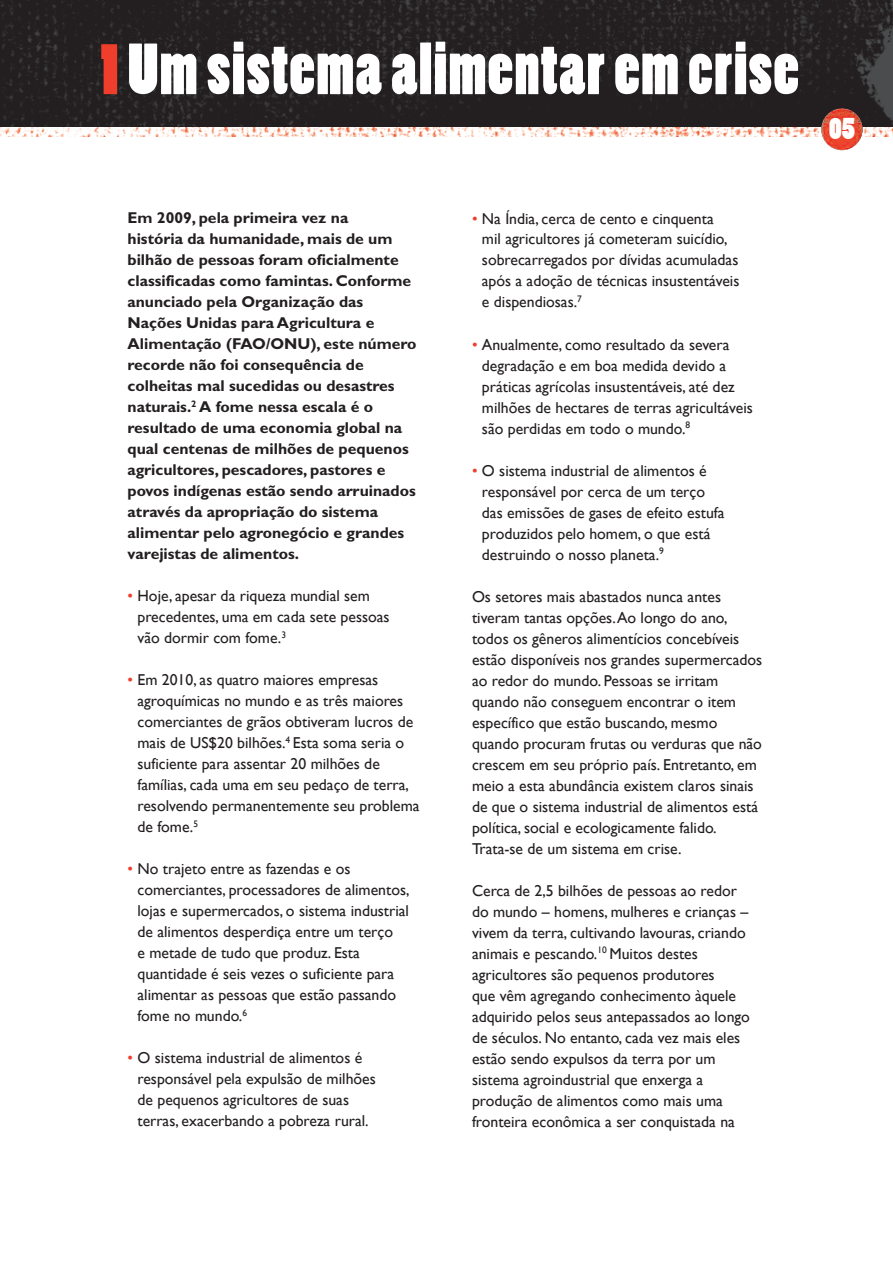
<style>
.page{position:relative;width:893px;height:1263px;background:#fff}
.page>*{position:absolute;margin:0;border:0;box-sizing:border-box;transform-origin:0 0}
.t1{font:67.5px "Poplar Std";letter-spacing:.02em;color:#fff}
.t2{font:28.5px "Poplar Std";color:#fff}
.t3{font:15.75px/21px "Gill Sans";color:#231f20}
.t4{font:700 15.75px/21px "Gill Sans";color:#231f20}
.s1{color:#ef3e2b}
</style>
<div class="page">
<img style="left:0;top:0;width:893px;height:128px">
<svg style="left:0;top:128px;width:893px;height:8px"></svg>
<img style="left:821px;top:108px;width:41px;height:42px">
<h1 class="t1" style="left:101px;top:43px;width:700px"><span class="s1">1</span> Um sistema alimentar em crise</h1>
<p class="t4" style="left:128px;top:209px;width:290px">Em 2009, pela primeira vez na<br>história da humanidade, mais de um bilhão de pessoas foram oficialmente classificadas como famintas. Conforme anunciado pela Organização das Nações Unidas para Agricultura e Alimentação (FAO/ONU), este número recorde não foi consequência de colheitas mal sucedidas ou desastres naturais.<sup>2</sup> A fome nessa escala é o resultado de uma economia global na qual centenas de milhões de pequenos agricultores, pescadores, pastores e povos indígenas estão sendo arruinados através da apropriação do sistema alimentar pelo agronegócio e grandes varejistas de alimentos.</p>
<p class="t3" style="left:138px;top:585px;width:254px;text-indent:-10px"><span class="s1">•</span> Hoje, apesar da riqueza mundial sem precedentes, uma em cada sete pessoas vão dormir com fome.<sup>3</sup></p>
<p class="t3" style="left:137px;top:669px;width:284px;text-indent:-10px"><span class="s1">•</span> Em 2010, as quatro maiores empresas agroquímicas no mundo e as três maiores comerciantes de grãos obtiveram lucros de mais de US$20 bilhões.<sup>4</sup> Esta soma seria o suficiente para assentar 20 milhões de famílias, cada uma em seu pedaço de terra, resolvendo permanentemente seu problema de fome.<sup>5</sup></p>
<p class="t3" style="left:137px;top:858px;width:274px;text-indent:-10px"><span class="s1">•</span> No trajeto entre as fazendas e os comerciantes, processadores de alimentos, lojas e supermercados, o sistema industrial de alimentos desperdiça entre um terço<br>e metade de tudo que produz. Esta quantidade é seis vezes o suficiente para alimentar as pessoas que estão passando fome no mundo.<sup>6</sup></p>
<p class="t3" style="left:137px;top:1047px;width:240px;text-indent:-10px"><span class="s1">•</span> O sistema industrial de alimentos é responsável pela expulsão de milhões de pequenos agricultores de suas terras, exacerbando a pobreza rural.</p>
<p class="t3" style="left:482px;top:208px;width:259px;text-indent:-10px"><span class="s1">•</span> Na Índia, cerca de cento e cinquenta<br>mil agricultores já cometeram suicídio, sobrecarregados por dívidas acumuladas após a adoção de técnicas insustentáveis e dispendiosas.<sup>7</sup></p>
<p class="t3" style="left:482px;top:334px;width:272px;text-indent:-10px"><span class="s1">•</span> Anualmente, como resultado da severa degradação e em boa medida devido a práticas agrícolas insustentáveis, até dez milhões de hectares de terras agricultáveis são perdidas em todo o mundo.<sup>8</sup></p>
<p class="t3" style="left:482px;top:460px;width:244px;text-indent:-10px"><span class="s1">•</span> O sistema industrial de alimentos é responsável por cerca de um terço das emissões de gases de efeito estufa produzidos pelo homem, o que está destruindo o nosso planeta.<sup>9</sup></p>
<p class="t3" style="left:472px;top:586px;width:292px">Os setores mais abastados nunca antes tiveram tantas opções. Ao longo do ano, todos os gêneros alimentícios concebíveis estão disponíveis nos grandes supermercados ao redor do mundo. Pessoas se irritam quando não conseguem encontrar o item específico que estão buscando, mesmo quando procuram frutas ou verduras que não crescem em seu próprio país. Entretanto, em meio a esta abundância existem claros sinais de que o sistema industrial de alimentos está política, social e ecologicamente falido.<br>Trata-se de um sistema em crise.</p>
<p class="t3" style="left:472px;top:880px;width:279px">Cerca de 2,5 bilhões de pessoas ao redor do mundo – homens, mulheres e crianças – vivem da terra, cultivando lavouras, criando animais e pescando.<sup>10</sup> Muitos destes agricultores são pequenos produtores<br>que vêm agregando conhecimento àquele adquirido pelos seus antepassados ao longo de séculos. No entanto, cada vez mais eles estão sendo expulsos da terra por um sistema agroindustrial que enxerga a produção de alimentos como mais uma fronteira econômica a ser conquistada na</p>
<h2 class="t2" style="left:829px;top:117px;width:27px">05</h2>
</div>
